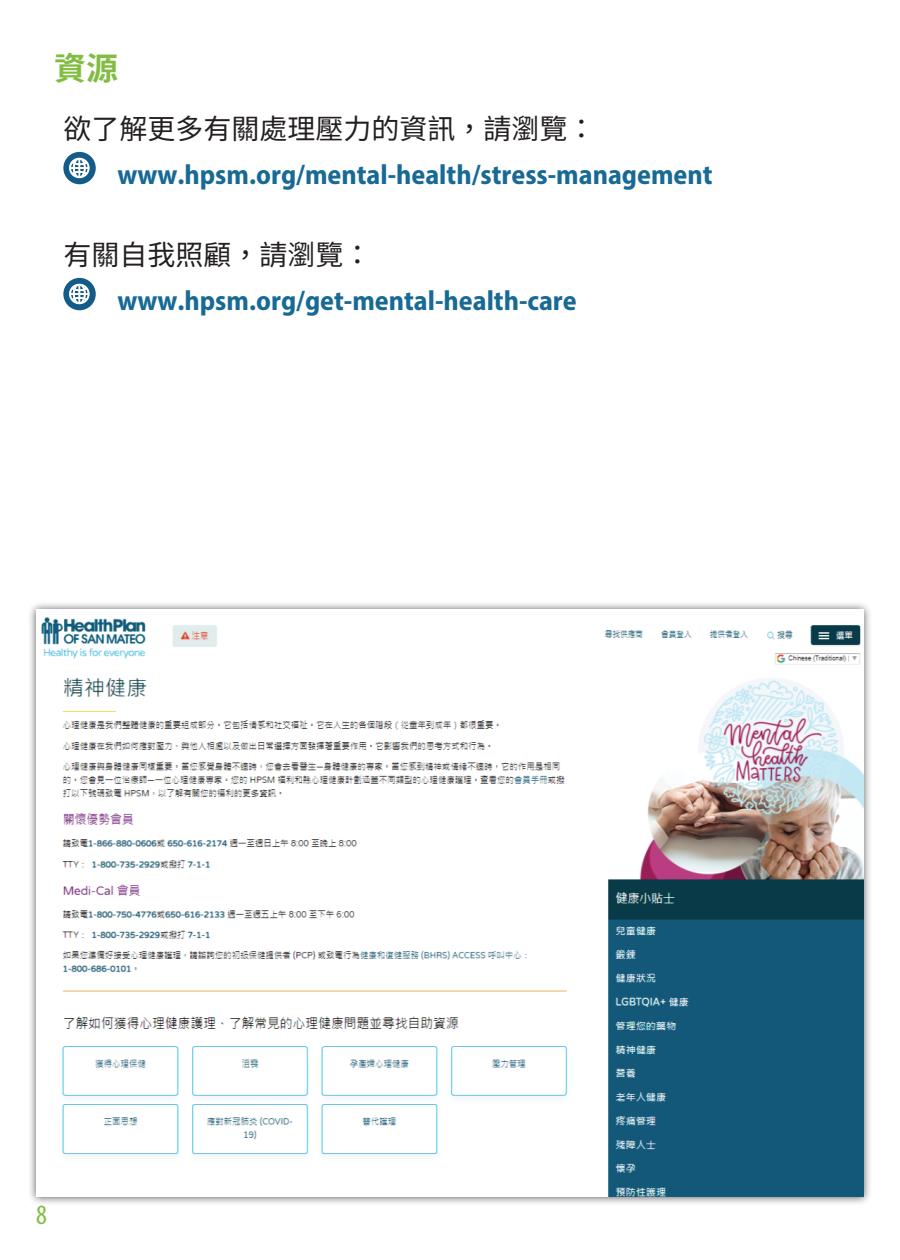
<style>
.page{position:relative;width:900px;height:1260px;background:#fff}
.page>*{position:absolute;margin:0;border:0;box-sizing:border-box;transform-origin:0 0}
.t1{font:700 32px "Source Han Sans TC";color:#81bd41}
.t2{font:700 semi-condensed 28px "Myriad Pro";color:#186a95}
.t3{font:28px "Source Han Sans TC";color:#231f20}
.t4{font:condensed 28px "Myriad Pro";color:#81bd41}
</style>
<div class="page">
<div style="left:63px;top:152px;width:33px;height:32px;background:#135b89;border-radius:50%"></div>
<div style="left:63px;top:278px;width:33px;height:32px;background:#135b89;border-radius:50%"></div>
<div style="left:27px;top:601px;width:846px;height:604px;background:#231f20;opacity:.75"></div>
<img style="left:36px;top:610px;width:828px;height:586px">
<p class="t1" style="left:54px;top:50px;width:65px">資源</p>
<p class="t3" style="left:63px;top:113px;width:533px">欲了解更多有關處理壓力的資訊，請瀏覽：</p>
<p class="t2" style="left:117px;top:157px;width:597px">www.hpsm.org/mental-health/stress-management</p>
<p class="t3" style="left:63px;top:239px;width:309px">有關自我照顧，請瀏覽：</p>
<p class="t2" style="left:117px;top:283px;width:461px">www.hpsm.org/get-mental-health-care</p>
<p class="t4" style="left:36px;top:1198px;width:12px">8</p>
</div>
